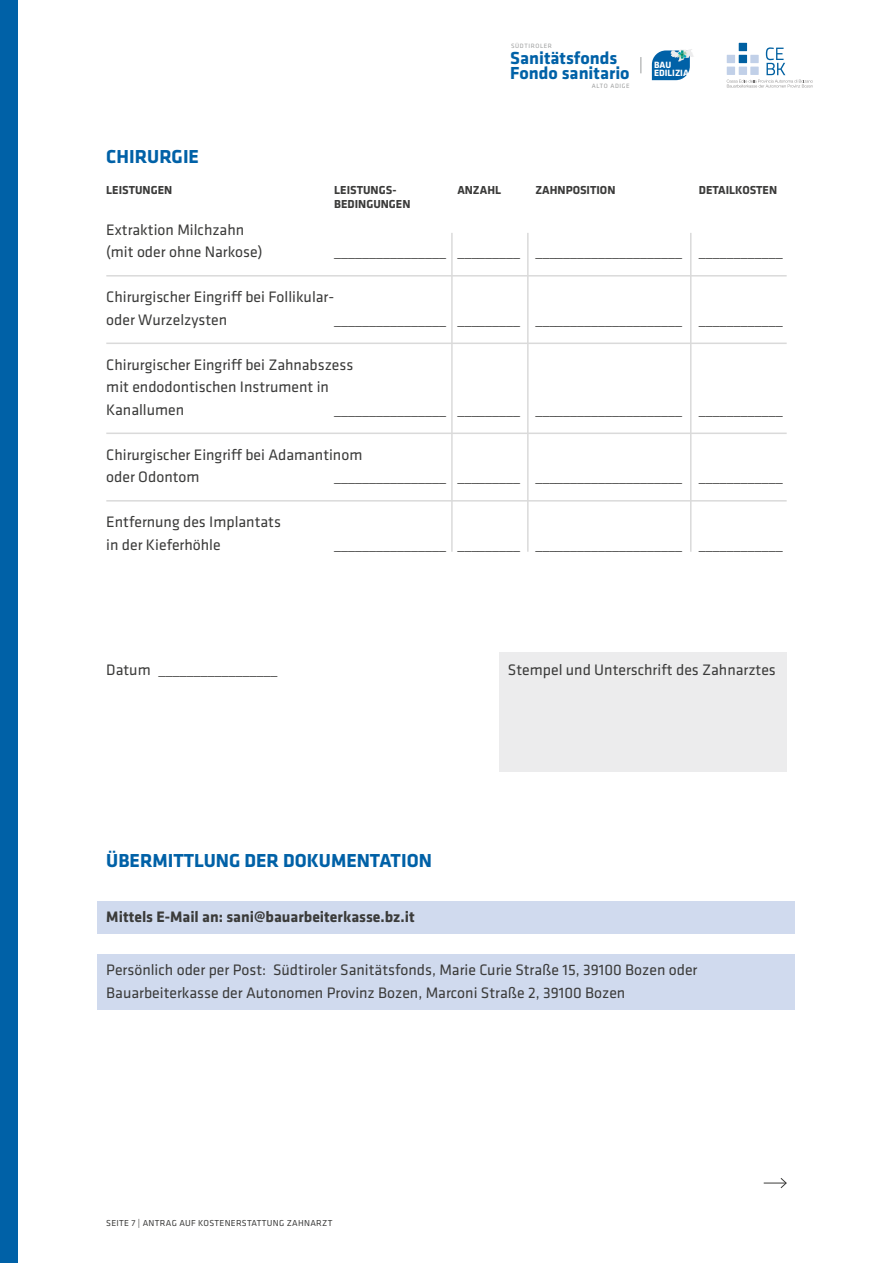
<style>
.page{position:relative;width:893px;height:1263px;background:#fff}
.page>*{position:absolute;margin:0;border:0;box-sizing:border-box;transform-origin:0 0}
.t1{font:700 19.5px "Klavika";color:#0061a7}
.t2{font:700 18px/15.6px "Klavika";color:#0061a7}
.t3{font:15.75px/22.5px "Klavika";color:#3b3b3a}
.t4{font:700 15.75px "Klavika";color:#3b3b3a}
.t5{font:700 12px "Klavika";color:#3b3b3a}
.t6{font:700 9.45px "Klavika";color:#fff}
.t7{font:9px "Klavika";letter-spacing:.03em;color:#3b3b3a}
.t8{font:6.45px "Klavika";letter-spacing:.1em;color:#9c9d9d}
</style>
<div class="page">
<svg style="left:764px;top:1178px;width:23px;height:11px"></svg>
<div style="left:0;top:0;width:17px;height:1263px;background:#0061a7"></div>
<svg style="left:652px;top:49px;width:42px;height:31px"></svg>
<svg style="left:641px;top:57px;width:1px;height:16px"></svg>
<div style="left:739px;top:43px;width:8px;height:8px;background:#0060a1"></div>
<svg style="left:727px;top:47px;width:86px;height:41px"></svg>
<div style="left:499px;top:653px;width:288px;height:119px;background:#ececed"></div>
<div style="left:98px;top:901px;width:697px;height:33px;background:#d0daee"></div>
<div style="left:98px;top:955px;width:697px;height:55px;background:#d0daee"></div>
<hr style="left:106px;top:275px;width:681px;height:2px;background:#dadada">
<hr style="left:106px;top:343px;width:681px;height:1px;background:#dadada">
<hr style="left:106px;top:433px;width:681px;height:1px;background:#dadada">
<hr style="left:106px;top:500px;width:681px;height:2px;background:#dadada">
<hr style="left:451px;top:233px;width:2px;height:319px;background:#dadada">
<hr style="left:527px;top:233px;width:2px;height:319px;background:#dadada">
<hr style="left:690px;top:233px;width:1px;height:319px;background:#dadada">
<p class="t8" style="left:511px;top:41px;width:42px">SÜDTIROLER</p>
<p class="t2" style="left:510px;top:50px;width:121px">Sanitätsfonds<br>Fondo sanitario</p>
<p class="t8" style="left:592px;top:81px;width:39px">ALTO ADIGE</p>
<p class="t6" style="left:654px;top:59px;width:19px">BAU</p>
<p class="t6" style="left:654px;top:68px;width:36px">EDILIZIA</p>
<p class="t1" style="left:106px;top:146px;width:94px">CHIRURGIE</p>
<p class="t5" style="left:106px;top:184px;width:67px">LEISTUNGEN</p>
<p class="t5" style="left:334px;top:184px;width:64px">LEISTUNGS-</p>
<p class="t5" style="left:457px;top:184px;width:45px">ANZAHL</p>
<p class="t5" style="left:535px;top:184px;width:82px">ZAHNPOSITION</p>
<p class="t5" style="left:699px;top:184px;width:80px">DETAILKOSTEN</p>
<p class="t5" style="left:334px;top:197px;width:78px">BEDINGUNGEN</p>
<p class="t3" style="left:106px;top:218px;width:158px">Extraktion Milchzahn (mit oder ohne Narkose)</p>
<p class="t3" style="left:334px;top:240px;width:450px">________________ _________ _____________________ ____________</p>
<p class="t3" style="left:106px;top:285px;width:229px">Chirurgischer Eingriff bei Follikular&shy;oder Wurzelzysten</p>
<p class="t3" style="left:334px;top:308px;width:450px">________________ _________ _____________________ ____________</p>
<p class="t3" style="left:106px;top:353px;width:249px">Chirurgischer Eingriff bei Zahnabszess mit endodontischen Instrument in<br>Kanallumen</p>
<p class="t3" style="left:334px;top:398px;width:450px">________________ _________ _____________________ ____________</p>
<p class="t3" style="left:106px;top:443px;width:258px">Chirurgischer Eingriff bei Adamantinom oder Odontom</p>
<p class="t3" style="left:334px;top:465px;width:450px">________________ _________ _____________________ ____________</p>
<p class="t3" style="left:106px;top:510px;width:176px">Entfernung des Implantats in der Kieferhöhle</p>
<p class="t3" style="left:334px;top:533px;width:450px">________________ _________ _____________________ ____________</p>
<p class="t3" style="left:106px;top:658px;width:173px">Datum _________________</p>
<p class="t3" style="left:508px;top:658px;width:269px">Stempel und Unterschrift des Zahnarztes</p>
<p class="t1" style="left:106px;top:849px;width:327px">ÜBERMITTLUNG DER DOKUMENTATION</p>
<p class="t4" style="left:106px;top:908px;width:310px">Mittels E-Mail an: sani@bauarbeiterkasse.bz.it</p>
<p class="t3" style="left:106px;top:958px;width:593px">Persönlich oder per Post: Südtiroler Sanitätsfonds, Marie Curie Straße 15, 39100 Bozen oder<br>Bauarbeiterkasse der Autonomen Provinz Bozen, Marconi Straße 2, 39100 Bozen</p>
<p class="t7" style="left:106px;top:1217px;width:228px">SEITE 7 | ANTRAG AUF KOSTENERSTATTUNG ZAHNARZT</p>
</div>
